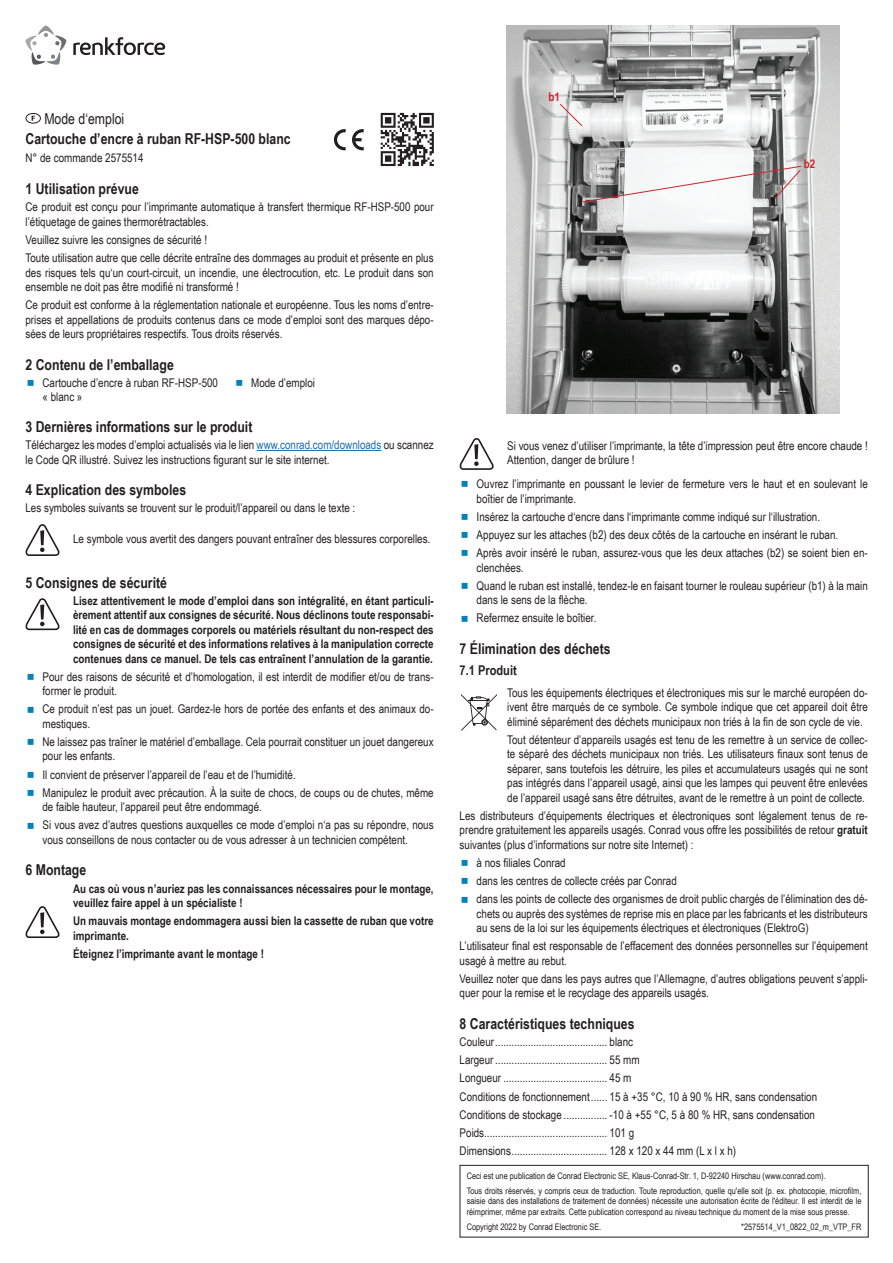
<style>
.page{position:relative;width:893px;height:1263px;background:#fff}
.page>*{position:absolute;margin:0;border:0;box-sizing:border-box;transform-origin:0 0}
.t1{font:700 15px "Arial Narrow";color:#231f20}
.t2{font:15px "Arial Narrow";color:#231f20}
.t3{font:700 13.5px "Arial Narrow";color:#231f20}
.t4{font:12px/14.4px "Arial Narrow";color:#231f20}
.t5{font:700 12px/14.4px "Arial Narrow";color:#231f20}
.t6{font:700 12px "Arial Narrow";color:#d1232a}
.t7{font:9px/15px "Arial Narrow";color:#231f20}
.s1{color:#206ca9}
.s2{font-weight:700}
</style>
<div class="page">
<svg style="left:459px;top:438px;width:35px;height:32px"></svg>
<svg style="left:461px;top:694px;width:36px;height:37px"></svg>
<svg style="left:26px;top:113px;width:15px;height:11px"></svg>
<hr style="left:257px;top:450px;width:124px;height:1px;background:#206ca9">
<svg style="left:25px;top:524px;width:35px;height:32px"></svg>
<svg style="left:25px;top:598px;width:35px;height:32px"></svg>
<svg style="left:25px;top:906px;width:35px;height:32px"></svg>
<svg style="left:352px;top:129px;width:12px;height:21px"></svg>
<svg style="left:334px;top:129px;width:12px;height:21px"></svg>
<svg style="left:380px;top:112px;width:54px;height:55px"></svg>
<svg style="left:381px;top:113px;width:53px;height:53px"></svg>
<svg style="left:25px;top:26px;width:42px;height:39px"></svg>
<svg style="left:73px;top:37px;width:92px;height:18px"></svg>
<div style="left:460px;top:1165px;width:409px;height:72px;border:1px solid #231f20"></div>
<img style="left:506px;top:26px;width:333px;height:387px">
<svg style="left:559px;top:103px;width:24px;height:24px"></svg>
<svg style="left:581px;top:165px;width:221px;height:38px"></svg>
<p class="t2" style="left:44px;top:107px;width:81px">Mode d‘emploi</p>
<p class="t1" style="left:26px;top:128px;width:267px">Cartouche d’encre à ruban RF-HSP-500 blanc</p>
<p class="t4" style="left:26px;top:151px;width:120px">N° de commande 2575514</p>
<p class="t1" style="left:26px;top:178px;width:115px">1 Utilisation prévue</p>
<p class="t4" style="left:26px;top:199px;width:410px">Ce produit est conçu pour l’imprimante automatique à transfert thermique RF-HSP-500 pour l’étiquetage de gaines thermorétractables.</p>
<p class="t4" style="left:26px;top:230px;width:410px;line-height:18.3px">Veuillez suivre les consignes de sécurité !<br>Toute utilisation autre que celle décrite entraîne des dommages au produit et présente en plus</p>
<p class="t4" style="left:26px;top:265px;width:410px">des risques tels qu‘un court-circuit, un incendie, une électrocution, etc. Le produit dans son ensemble ne doit pas être modifié ni transformé !</p>
<p class="t4" style="left:26px;top:297px;width:410px;text-align:justify">Ce produit est conforme à la réglementation nationale et européenne. Tous les noms d’entre&shy;prises et appellations de produits contenus dans ce mode d’emploi sont des marques dépo&shy;sées de leurs propriétaires respectifs. Tous droits réservés.</p>
<p class="t1" style="left:26px;top:353px;width:150px">2 Contenu de l’emballage</p>
<p class="t4" style="left:43px;top:375px;width:177px">Cartouche d’encre à ruban RF-HSP-500 « blanc »</p>
<p class="t4" style="left:251px;top:375px;width:65px">Mode d’emploi</p>
<p class="t1" style="left:26px;top:416px;width:228px">3 Dernières informations sur le produit</p>
<p class="t4" style="left:26px;top:437px;width:410px">Téléchargez les modes d’emploi actualisés via le lien <span class="s1">www.conrad.com/downloads</span> ou scannez le Code QR illustré. Suivez les instructions figurant sur le site internet.</p>
<p class="t1" style="left:26px;top:478px;width:162px">4 Explication des symboles</p>
<p class="t4" style="left:26px;top:500px;width:331px">Les symboles suivants se trouvent sur le produit/l’appareil ou dans le texte :</p>
<p class="t4" style="left:73px;top:531px;width:359px">Le symbole vous avertit des dangers pouvant entraîner des blessures corporelles.</p>
<p class="t1" style="left:26px;top:571px;width:143px">5 Consignes de sécurité</p>
<p class="t5" style="left:73px;top:593px;width:362px;text-align:justify">Lisez attentivement le mode d’emploi dans son intégralité, en étant particuli&shy;èrement attentif aux consignes de sécurité. Nous déclinons toute responsabi&shy;lité en cas de dommages corporels ou matériels résultant du non-respect des consignes de sécurité et des informations relatives à la manipulation correcte contenues dans ce manuel. De tels cas entraînent l’annulation de la garantie.</p>
<p class="t4" style="left:43px;top:669px;width:393px">Pour des raisons de sécurité et d’homologation, il est interdit de modifier et/ou de trans&shy;former le produit.</p>
<p class="t4" style="left:43px;top:701px;width:393px">Ce produit n’est pas un jouet. Gardez-le hors de portée des enfants et des animaux do&shy;mestiques.</p>
<p class="t4" style="left:43px;top:734px;width:393px">Ne laissez pas traîner le matériel d’emballage. Cela pourrait constituer un jouet dangereux pour les enfants.</p>
<p class="t4" style="left:43px;top:765px;width:393px;line-height:18.3px">Il convient de préserver l’appareil de l’eau et de l’humidité.<br>Manipulez le produit avec précaution. À la suite de chocs, de coups ou de chutes, même</p>
<p class="t4" style="left:43px;top:797px;width:393px;line-height:18.3px">de faible hauteur, l’appareil peut être endommagé.<br>Si vous avez d’autres questions auxquelles ce mode d’emploi n‘a pas su répondre, nous</p>
<p class="t4" style="left:43px;top:832px;width:367px">vous conseillons de nous contacter ou de vous adresser à un technicien compétent.</p>
<p class="t1" style="left:26px;top:859px;width:62px">6 Montage</p>
<p class="t5" style="left:73px;top:881px;width:362px">Au cas où vous n’auriez pas les connaissances nécessaires pour le montage, veuillez faire appel à un spécialiste !</p>
<p class="t5" style="left:73px;top:913px;width:362px">Un mauvais montage endommagera aussi bien la cassette de ruban que votre imprimante.</p>
<p class="t5" style="left:73px;top:946px;width:192px">Éteignez l’imprimante avant le montage !</p>
<p class="t6" style="left:549px;top:88px;width:13px">b1</p>
<p class="t6" style="left:804px;top:155px;width:13px">b2</p>
<p class="t4" style="left:507px;top:438px;width:362px">Si vous venez d’utiliser l’imprimante, la tête d’impression peut être encore chaude !<br>Attention, danger de brûlure !</p>
<p class="t4" style="left:477px;top:476px;width:393px">Ouvrez l’imprimante en poussant le levier de fermeture vers le haut et en soulevant le boîtier de l’imprimante.</p>
<p class="t4" style="left:477px;top:507px;width:393px;line-height:18.3px">Insérez la cartouche d‘encre dans l‘imprimante comme indiqué sur l‘illustration.<br>Appuyez sur les attaches (b2) des deux côtés de la cartouche en insérant le ruban.<br>Après avoir inséré le ruban, assurez-vous que les deux attaches (b2) se soient bien en-</p>
<p class="t4" style="left:477px;top:558px;width:393px;line-height:18.3px">clenchées.<br>Quand le ruban est installé, tendez-le en faisant tourner le rouleau supérieur (b1) à la main</p>
<p class="t4" style="left:477px;top:590px;width:121px;line-height:18.3px">dans le sens de la flèche.<br>Refermez ensuite le boîtier.</p>
<p class="t1" style="left:460px;top:637px;width:153px">7 Élimination des déchets</p>
<p class="t3" style="left:460px;top:660px;width:59px">7.1 Produit</p>
<p class="t4" style="left:507px;top:685px;width:362px;text-align:justify">Tous les équipements électriques et électroniques mis sur le marché européen do&shy;ivent être marqués de ce symbole. Ce symbole indique que cet appareil doit être éliminé séparément des déchets municipaux non triés à la fin de son cycle de vie.</p>
<p class="t4" style="left:507px;top:732px;width:362px;text-align:justify">Tout détenteur d’appareils usagés est tenu de les remettre à un service de collec&shy;te séparé des déchets municipaux non triés. Les utilisateurs finaux sont tenus de séparer, sans toutefois les détruire, les piles et accumulateurs usagés qui ne sont pas intégrés dans l’appareil usagé, ainsi que les lampes qui peuvent être enlevées de l’appareil usagé sans être détruites, avant de le remettre à un point de collecte.</p>
<p class="t4" style="left:460px;top:808px;width:410px;text-align:justify">Les distributeurs d’équipements électriques et électroniques sont légalement tenus de re&shy;prendre gratuitement les appareils usagés. Conrad vous offre les possibilités de retour <span class="s2">gratuit </span>suivantes (plus d’informations sur notre site Internet) :</p>
<p class="t4" style="left:477px;top:853px;width:393px;line-height:18.3px">à nos filiales Conrad<br>dans les centres de collecte créés par Conrad<br>dans les points de collecte des organismes de droit public chargés de l’élimination des dé-</p>
<p class="t4" style="left:477px;top:906px;width:393px">chets ou auprès des systèmes de reprise mis en place par les fabricants et les distributeurs au sens de la loi sur les équipements électriques et électroniques (ElektroG)</p>
<p class="t4" style="left:460px;top:938px;width:410px">L’utilisateur final est responsable de l’effacement des données personnelles sur l’équipement usagé à mettre au rebut.</p>
<p class="t4" style="left:460px;top:971px;width:410px">Veuillez noter que dans les pays autres que l’Allemagne, d’autres obligations peuvent s’appli&shy;quer pour la remise et le recyclage des appareils usagés.</p>
<p class="t1" style="left:460px;top:1012px;width:177px">8 Caractéristiques techniques</p>
<p class="t4" style="left:460px;top:1032px;width:359px;line-height:18.3px">Couleur......................................... blanc<br>Largeur ......................................... 55 mm<br>Longueur ...................................... 45 m<br>Conditions de fonctionnement...... 15 à +35 °C, 10 à 90 % HR, sans condensation Conditions de stockage ................ -10 à +55 °C, 5 à 80 % HR, sans condensation Poids............................................. 101 g<br>Dimensions................................... 128 x 120 x 44 mm (L x l x h)</p>
<p class="t7" style="left:467px;top:1167px;width:396px">Ceci est une publication de Conrad Electronic SE, Klaus-Conrad-Str. 1, D-92240 Hirschau (www.conrad.com).<br>Tous droits réservés, y compris ceux de traduction. Toute reproduction, quelle qu'elle soit (p. ex. photocopie, microfilm,</p>
<p class="t7" style="left:467px;top:1195px;width:396px;line-height:10.8px">saisie dans des installations de traitement de données) nécessite une autorisation écrite de l'éditeur. Il est interdit de le réimprimer, même par extraits. Cette publication correspond au niveau technique du moment de la mise sous presse.</p>
<p class="t7" style="left:467px;top:1219px;width:136px">Copyright 2022 by Conrad Electronic SE.</p>
<p class="t7" style="left:741px;top:1219px;width:122px">*2575514_V1_0822_02_m_VTP_FR</p>
</div>
